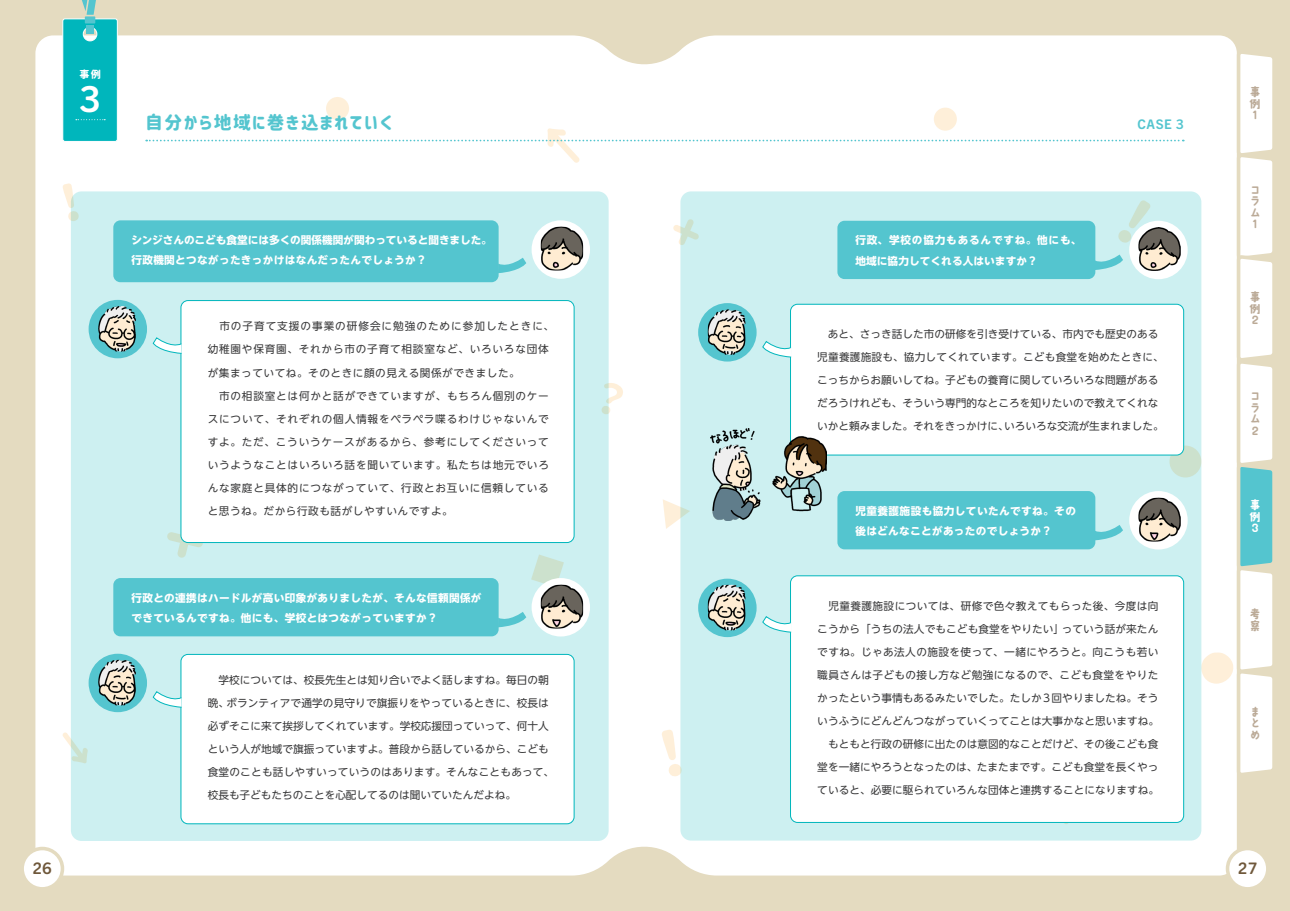
<style>
.page{position:relative;width:1290px;height:911px;background:#e4dbc0}
.page>*{position:absolute;margin:0;border:0;box-sizing:border-box;transform-origin:0 0}
.t1{font:700 35.88px "Trade Gothic Next SR Pro";color:#fff}
.t2{font:17.75px "Corporate Logo Rounded";letter-spacing:.08em;color:#54c5cf}
.t3{font:700 16px "Trade Gothic Next SR Pro";color:#6f583b}
.t4{font:700 13.25px "Trade Gothic Next SR Pro";color:#54c5cf}
.t5{font:11.5px/11.5px "TA kokoro no 3";color:#bbaa97;text-align:justify}
.t6{font:11.5px/11.5px "TA kokoro no 3";color:#fff;text-align:justify}
.t7{font:10.62px/23px "UD Shin Go NT Pro";letter-spacing:.005em;color:#383839;text-align:justify}
.t8{font:700 10.62px/20.4px "UD Shin Go NT Pro";letter-spacing:.03em;color:#fff}
.t9{font:10.62px/23px "UD Shin Go NT Pro";letter-spacing:.075em;color:#383839}
.t10{font:700 10.62px/20.4px "UD Shin Go NT Pro";color:#fff}
.t11{font:700 10.62px/20.4px "UD Shin Go NT Pro";letter-spacing:.01em;color:#fff}
.t12{font:10px "Corporate Logo Rounded";color:#fff}
</style>
<div class="page">
<div style="left:35px;top:35px;width:1202px;height:840px;background:#fff"></div>
<svg style="left:662px;top:729px;width:18px;height:47px"></svg>
<svg style="left:63px;top:183px;width:16px;height:38px"></svg>
<svg style="left:663px;top:499px;width:17px;height:30px"></svg>
<svg style="left:609px;top:382px;width:14px;height:32px"></svg>
<svg style="left:63px;top:732px;width:8px;height:31px"></svg>
<svg style="left:673px;top:219px;width:7px;height:26px"></svg>
<div style="left:934px;top:108px;width:23px;height:23px;background:#feefd9;border-radius:50%"></div>
<div style="left:326px;top:97px;width:23px;height:23px;background:#feefd9;border-radius:50%"></div>
<div style="left:680px;top:191px;width:521px;height:649px;background:#cdf0f1;border-radius:11px"></div>
<div style="left:71px;top:191px;width:538px;height:650px;background:#cdf0f1;border-radius:11px"></div>
<svg style="left:1201px;top:48px;width:72px;height:727px"></svg>
<div style="left:1227px;top:848px;width:41px;height:40px;background:#fff;border-radius:50%"></div>
<div style="left:1226px;top:846px;width:43px;height:44px;border:4px solid #e4dbc0;border-radius:50%"></div>
<div style="left:22px;top:848px;width:40px;height:40px;background:#fff;border-radius:50%"></div>
<div style="left:20px;top:846px;width:44px;height:44px;border:4px solid #e4dbc0;border-radius:50%"></div>
<div style="left:531px;top:578px;width:59px;height:58px;background:#fff;border-radius:50%"></div>
<img style="left:541px;top:584px;width:42px;height:44px">
<div style="left:1129px;top:491px;width:58px;height:58px;background:#fff;border-radius:50%"></div>
<img style="left:1138px;top:498px;width:43px;height:43px">
<div style="left:531px;top:220px;width:59px;height:59px;background:#fff;border-radius:50%"></div>
<img style="left:541px;top:227px;width:42px;height:43px">
<div style="left:1129px;top:221px;width:58px;height:58px;background:#fff;border-radius:50%"></div>
<img style="left:1138px;top:227px;width:43px;height:44px">
<div style="left:89px;top:653px;width:58px;height:59px;background:#54c5cf;border-radius:50%"></div>
<img style="left:98px;top:660px;width:38px;height:45px">
<div style="left:698px;top:303px;width:58px;height:58px;background:#54c5cf;border-radius:50%"></div>
<img style="left:708px;top:309px;width:37px;height:46px">
<div style="left:89px;top:300px;width:58px;height:58px;background:#54c5cf;border-radius:50%"></div>
<img style="left:98px;top:306px;width:38px;height:45px">
<div style="left:698px;top:578px;width:58px;height:59px;background:#54c5cf;border-radius:50%"></div>
<img style="left:708px;top:585px;width:37px;height:45px">
<div style="left:790px;top:304px;width:393px;height:151px;background:#fff;border-radius:7px"></div>
<div style="left:790px;top:304px;width:394px;height:151px;border:1px solid #00b6bc;border-radius:7px"></div>
<svg style="left:762px;top:341px;width:30px;height:17px"></svg>
<div style="left:181px;top:300px;width:393px;height:242px;background:#fff;border-radius:7px"></div>
<div style="left:180px;top:300px;width:394px;height:243px;border:1px solid #00b6bc;border-radius:7px"></div>
<svg style="left:152px;top:338px;width:30px;height:16px"></svg>
<div style="left:181px;top:654px;width:393px;height:169px;background:#fff;border-radius:7px"></div>
<div style="left:180px;top:654px;width:394px;height:170px;border:1px solid #00b6bc;border-radius:7px"></div>
<svg style="left:152px;top:691px;width:30px;height:17px"></svg>
<div style="left:790px;top:576px;width:393px;height:246px;background:#fff;border-radius:7px"></div>
<div style="left:790px;top:575px;width:394px;height:248px;border:1px solid #00b6bc;border-radius:7px"></div>
<svg style="left:762px;top:616px;width:30px;height:17px"></svg>
<div style="left:113px;top:220px;width:386px;height:62px;background:#54c5cf;border-radius:7px"></div>
<svg style="left:498px;top:258px;width:28px;height:15px"></svg>
<div style="left:113px;top:578px;width:386px;height:58px;background:#54c5cf;border-radius:7px"></div>
<svg style="left:498px;top:612px;width:28px;height:15px"></svg>
<div style="left:837px;top:491px;width:258px;height:58px;background:#54c5cf;border-radius:7px"></div>
<svg style="left:1095px;top:525px;width:28px;height:15px"></svg>
<div style="left:837px;top:221px;width:258px;height:58px;background:#54c5cf;border-radius:7px"></div>
<svg style="left:1095px;top:254px;width:28px;height:16px"></svg>
<svg style="left:62px;top:0;width:56px;height:142px"></svg>
<div style="left:146px;top:128px;width:1038px;height:35px;background:#fff"></div>
<img style="left:711px;top:429px;width:115px;height:91px">
<p class="t12" style="left:79px;top:68px;width:23px">事例</p>
<p class="t1" style="left:80px;top:73px;width:22px">3</p>
<p class="t2" style="left:145px;top:110px;width:249px">自分から地域に巻き込まれていく</p>
<p class="t10" style="left:131px;top:229px;width:362px">シンジさんのこども食堂には多くの関係機関が関わっていると聞きました。行政機関とつながったきっかけはなんだったんでしょうか？</p>
<p class="t9" style="left:208px;top:314px;width:348px">　市の子育て支援の事業の研修会に勉強のために参加したときに、幼稚園や保育園、それから市の子育て相談室など、いろいろな団体が集まっていてね。そのときに顔の見える関係ができました。</p>
<p class="t7" style="left:208px;top:384px;width:343px">　市の相談室とは何かと話ができていますが、もちろん個別のケースについて、それぞれの個人情報をペラペラ喋るわけじゃないんですよ。ただ、こういうケースがあるから、参考にしてくださいっていうようなことはいろいろ話を聞いています。私たちは地元でいろんな家庭と具体的につながっていて、行政とお互いに信頼していると思うね。だから行政も話がしやすいんですよ。</p>
<p class="t8" style="left:131px;top:587px;width:352px">行政との連携はハードルが高い印象がありましたが、そんな信頼関係ができているんですね。他にも、学校とはつながっていますか？</p>
<p class="t7" style="left:208px;top:668px;width:348px;text-align:left">　学校については、校長先生とは知り合いでよく話しますね。毎日の朝晩、ボランティアで通学の見守りで旗振りをやっているときに、校長は必ずそこに来て挨拶してくれています。学校応援団っていって、何十人という人が地域で旗振っていますよ。普段から話しているから、こども食堂のことも話しやすいっていうのはあります。そんなこともあって、校長も子どもたちのことを心配してるのは聞いていたんだよね。</p>
<p class="t11" style="left:855px;top:230px;width:227px">行政、学校の協力もあるんですね。他にも、地域に協力してくれる人はいますか？</p>
<p class="t4" style="left:1137px;top:115px;width:48px">CASE 3</p>
<p class="t7" style="left:817px;top:322px;width:348px;text-align:left">　あと、さっき話した市の研修を引き受けている、市内でも歴史のある児童養護施設も、協力してくれています。こども食堂を始めたときに、こっちからお願いしてね。子どもの養育に関していろいろな問題があるだろうけれども、そういう専門的なところを知りたいので教えてくれないかと頼みました。それをきっかけに、いろいろな交流が生まれました。</p>
<p class="t8" style="left:855px;top:500px;width:222px">児童養護施設も協力していたんですね。その後はどんなことがあったのでしょうか？</p>
<p class="t7" style="left:817px;top:594px;width:343px">　児童養護施設については、研修で色々教えてもらった後、今度は向こうから「うちの法人でもこども食堂をやりたい」っていう話が来たんですね。じゃあ法人の施設を使って、一緒にやろうと。向こうも若い職員さんは子どもの接し方など勉強になるので、こども食堂をやりたかったという事情もあるみたいでした。たしか3回やりましたね。そういうふうにどんどんつながっていくってことは大事かなと思いますね。</p>
<p class="t7" style="left:817px;top:732px;width:343px">　もともと行政の研修に出たのは意図的なことだけど、その後こども食堂を一緒にやろうとなったのは、たまたまです。こども食堂を長くやっていると、必要に駆られていろんな団体と連携することになりますね。</p>
<p class="t5" style="left:1249px;top:87px;width:12px">事例1</p>
<p class="t5" style="left:1249px;top:184px;width:12px">コラム1</p>
<p class="t5" style="left:1249px;top:292px;width:12px">事例2</p>
<p class="t5" style="left:1249px;top:391px;width:12px">コラム2</p>
<p class="t6" style="left:1249px;top:500px;width:12px">事例3</p>
<p class="t5" style="left:1249px;top:609px;width:12px">考察</p>
<p class="t5" style="left:1249px;top:706px;width:11px">まとめ</p>
<p class="t3" style="left:33px;top:857px;width:20px">26</p>
<h3 class="t3" style="left:1238px;top:857px;width:20px">27</h3>
</div>
